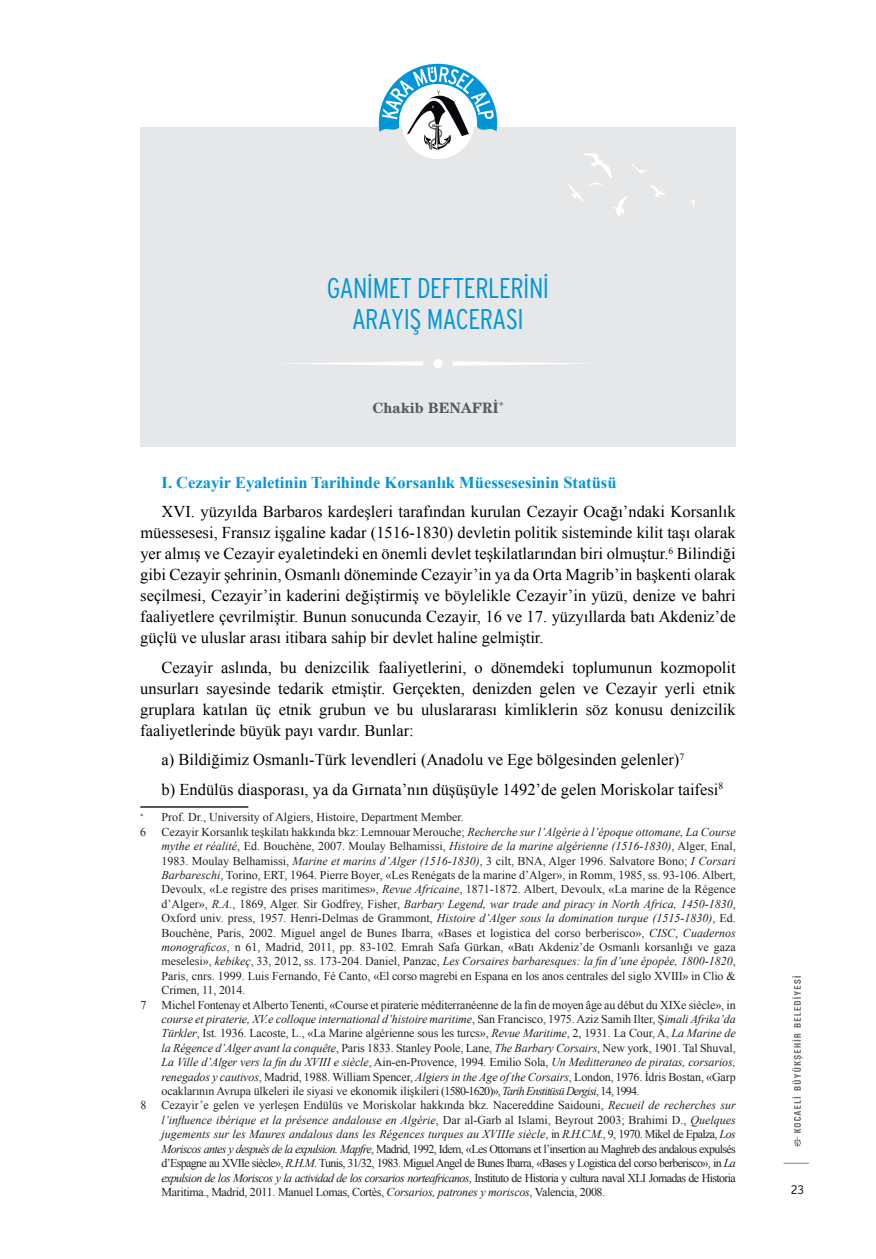
<style>
.page{position:relative;width:876px;height:1259px;background:#fff}
.page>*{position:absolute;margin:0;border:0;box-sizing:border-box;transform-origin:0 0}
.t1{font:25.5px/30.6px "Interstate Con T Light";letter-spacing:-.02em;color:#0095d9;text-align:center}
.t2{font:16.5px/21px "Times New Roman";color:#000001;text-align:justify}
.t3{font:700 16.5px "Times New Roman";color:#0095d9}
.t4{font:700 15px "Century Std";color:#57585a}
.t5{font:12px/14.4px "Times New Roman";letter-spacing:-.01em;color:#231f20;text-align:justify}
.t6{font:500 12px "Chevin";color:#231f20}
.s1{font-style:italic}
</style>
<div class="page">
<svg style="left:792px;top:976px;width:11px;height:170px"></svg>
<svg style="left:783px;top:1163px;width:26px;height:1px"></svg>
<hr style="left:140px;top:806px;width:108px;height:1px;background:#231f20">
<div style="left:140px;top:128px;width:596px;height:319px;background:#e6e7e9"></div>
<div style="left:402px;top:86px;width:72px;height:73px;background:#fff;border-radius:50%"></div>
<svg style="left:379px;top:64px;width:118px;height:86px"></svg>
<svg style="left:691px;top:200px;width:5px;height:8px"></svg>
<svg style="left:568px;top:153px;width:97px;height:63px"></svg>
<div style="left:433px;top:359px;width:9px;height:9px;background:#fff;border-radius:50%"></div>
<svg style="left:290px;top:361px;width:133px;height:5px"></svg>
<svg style="left:453px;top:361px;width:133px;height:5px"></svg>
<h1 class="t1" style="left:327px;top:274px;width:224px">GANİMET DEFTERLERİNİ<br>ARAYIŞ MACERASI</h1>
<p class="t4" style="left:372px;top:399px;width:133px">Chakib BENAFRİ<sup>*</sup></p>
<h2 class="t3" style="left:162px;top:470px;width:456px">I. Cezayir Eyaletinin Tarihinde Korsanlık Müessesesinin Statüsü</h2>
<p class="t2" style="left:140px;top:501px;width:597px;text-indent:21px">XVI. yüzyılda Barbaros kardeşleri tarafından kurulan Cezayir Ocağı’ndaki Korsanlık müessesesi, Fransız işgaline kadar (1516-1830) devletin politik sisteminde kilit taşı olarak yer almış ve Cezayir eyaletindeki en önemli devlet teşkilatlarından biri olmuştur.<sup>6</sup> Bilindiği gibi Cezayir şehrinin, Osmanlı döneminde Cezayir’in ya da Orta Magrib’in başkenti olarak seçilmesi, Cezayir’in kaderini değiştirmiş ve böylelikle Cezayir’in yüzü, denize ve bahri faaliyetlere çevrilmiştir. Bunun sonucunda Cezayir, 16 ve 17. yüzyıllarda batı Akdeniz’de güçlü ve uluslar arası itibara sahip bir devlet haline gelmiştir.</p>
<p class="t2" style="left:140px;top:656px;width:597px;text-indent:21px">Cezayir aslında, bu denizcilik faaliyetlerini, o dönemdeki toplumunun kozmopolit unsurları sayesinde tedarik etmiştir. Gerçekten, denizden gelen ve Cezayir yerli etnik gruplara katılan üç etnik grubun ve bu uluslararası kimliklerin söz konusu denizcilik faaliyetlerinde büyük payı vardır. Bunlar:</p>
<h2 class="t2" style="left:162px;top:744px;width:563px;line-height:29.5px">a) Bildiğimiz Osmanlı-Türk levendleri (Anadolu ve Ege bölgesinden gelenler)<sup>7<br></sup>b) Endülüs diasporası, ya da Gırnata’nın düşüşüyle 1492’de gelen Moriskolar taifesi<sup>8</sup></h2>
<p class="t5" style="left:162px;top:810px;width:304px">Prof. Dr., University of Algiers, Histoire, Department Member.</p>
<p class="t5" style="left:140px;top:824px;width:7px">6</p>
<p class="t5" style="left:162px;top:824px;width:576px">Cezayir Korsanlık teşkilatı hakkında bkz: Lemnouar Merouche; <span class="s1">Recherche sur l’Algérie à l’époque ottomane, La Course mythe et réalité</span>, Ed. Bouchène, 2007. Moulay Belhamissi, <span class="s1">Histoire de la marine algérienne (1516-1830)</span>, Alger, Enal, 1983. Moulay Belhamissi, <span class="s1">Marine et marins d’Alger (1516-1830)</span>, 3 cilt, BNA, Alger 1996. Salvatore Bono; <span class="s1">I Corsari Barbareschi</span>, Torino, ERT, 1964. Pierre Boyer, «Les Renégats de la marine d’Alger», in Romm, 1985, ss. 93-106. Albert, Devoulx, «Le registre des prises maritimes», <span class="s1">Revue Africaine</span>, 1871-1872. Albert, Devoulx, «La marine de la Régence d’Alger», <span class="s1">R.A.</span>, 1869, Alger. Sir Godfrey, Fisher, <span class="s1">Barbary Legend, war trade and piracy in North Africa, 1450-1830</span>, Oxford univ. press, 1957. Henri-Delmas de Grammont, <span class="s1">Histoire d’Alger sous la domination turque (1515-1830)</span>, Ed.<br>Bouchène, Paris, 2002. Miguel angel de Bunes Ibarra, «Bases et logistica del corso berberisco», <span class="s1">CISC</span>, <span class="s1">Cuadernos monograficos</span>, n 61, Madrid, 2011, pp. 83-102. Emrah Safa Gürkan, «Batı Akdeniz’de Osmanlı korsanlığı ve gaza meselesi», <span class="s1">kebikeç</span>, 33, 2012, ss. 173-204. Daniel, Panzac, <span class="s1">Les Corsaires barbaresques: la fin d’une épopée, 1800-1820</span>, Paris, cnrs. 1999. Luis Fernando, Fé Canto, «El corso magrebi en Espana en los anos centrales del siglo XVIII» in Clio &amp; Crimen, 11, 2014.</p>
<p class="t5" style="left:140px;top:997px;width:7px">7</p>
<p class="t5" style="left:162px;top:997px;width:576px">Michel Fontenay et Alberto Tenenti, «Course et piraterie méditerranéenne de la fin de moyen âge au début du XIXe siècle», in <span class="s1">course et piraterie, XV.e colloque international d’histoire maritime</span>, San Francisco, 1975. Aziz Samih Ilter, Ş<span class="s1">imali Afrika’da Türkler</span>, Ist. 1936. Lacoste, L., «La Marine algérienne sous les turcs», <span class="s1">Revue Maritime</span>, 2, 1931. La Cour, A, <span class="s1">La Marine de la Régence d’Alger avant la conquête</span>, Paris 1833. Stanley Poole, Lane, <span class="s1">The Barbary Corsairs</span>, New york, 1901. Tal Shuval, <span class="s1">La Ville d’Alger vers la fin du XVIII e siècle</span>, Ain-en-Provence, 1994. Emilio Sola, <span class="s1">Un Meditteraneo de piratas, corsarios, renegados y cautivos</span>, Madrid, 1988. William Spencer, <span class="s1">Algiers in the Age of the Corsairs</span>, London, 1976. İdris Bostan, «Garp ocaklarının Avrupa ülkeleri ile siyasi ve ekonomik ilişkileri (1580-1620)», <span class="s1">Tarih Enstitüsü Dergisi</span>, 14, 1994.</p>
<p class="t5" style="left:140px;top:1098px;width:7px">8</p>
<p class="t5" style="left:162px;top:1098px;width:576px">Cezayir’e gelen ve yerleşen Endülüs ve Moriskolar hakkında bkz. Nacereddine Saidouni, <span class="s1">Recueil de recherches sur l’influence ibérique et la présence andalouse en Algérie</span>, Dar al-Garb al Islami, Beyrout 2003; Brahimi D., <span class="s1">Quelques jugements sur les Maures andalous dans les Régences turques au XVIIIe siècle</span>, in <span class="s1">R.H.C.M.</span>, 9, 1970. Mikel de Epalza, <span class="s1">Los Moriscos antes y despuès de la expulsion. Mapfre</span>, Madrid, 1992, Idem, «Les Ottomans et l’insertion au Maghreb des andalous expulsés d’Espagne au XVIIe siècle», <span class="s1">R.H.M</span>. Tunis, 31/32, 1983. Miguel Angel de Bunes Ibarra, «Bases y Logistica del corso berberisco», in <span class="s1">La expulsion de los Moriscos y la actividad de los corsarios norteafricanos</span>, Instituto de Historia y cultura naval XLI Jornadas de Historia Maritima., Madrid, 2011. Manuel Lomas, Cortès, <span class="s1">Corsarios, patrones y moriscos</span>, Valencia, 2008.</p>
<p class="t6" style="left:791px;top:1182px;width:15px">23</p>
</div>
